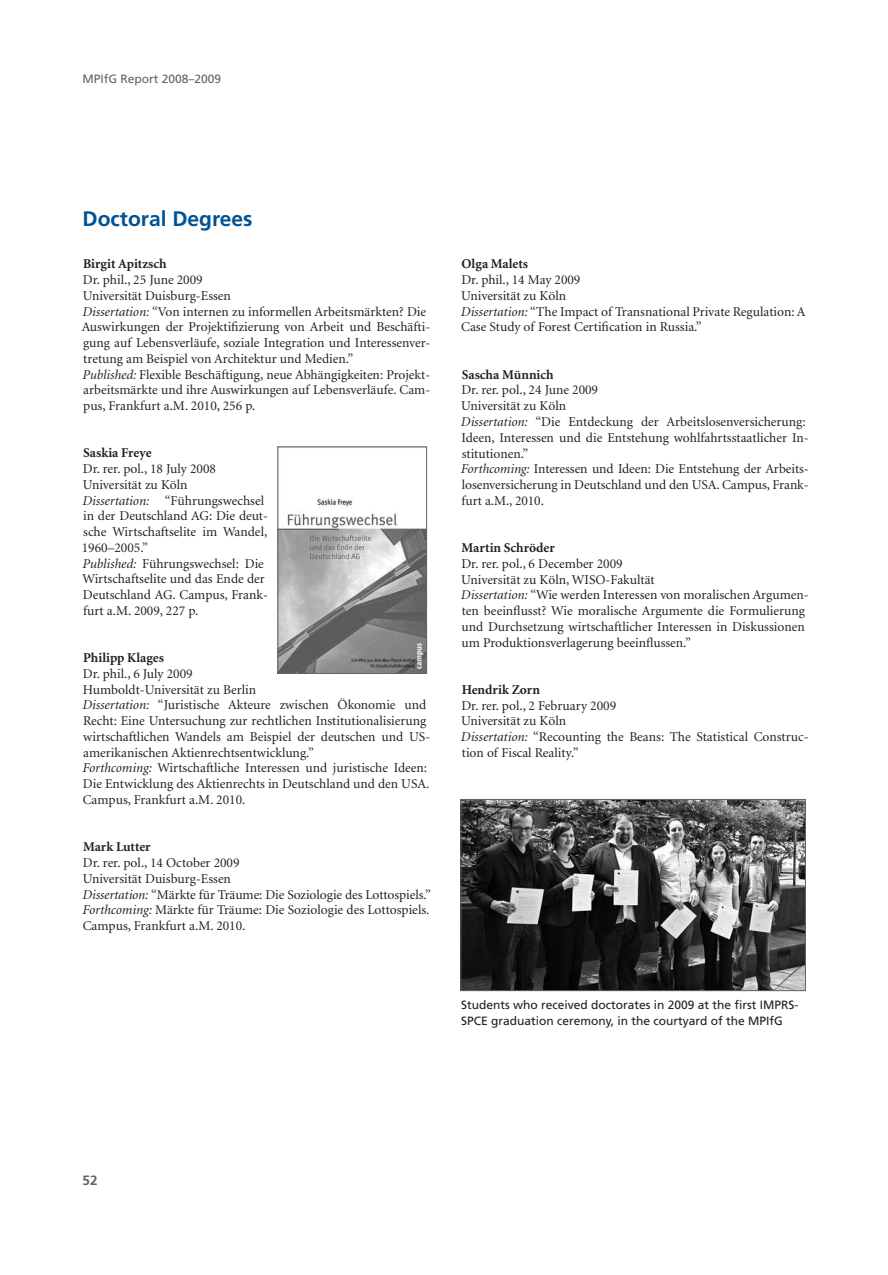
<style>
.page{position:relative;width:888px;height:1275px;background:#fff}
.page>*{position:absolute;margin:0;border:0;box-sizing:border-box;transform-origin:0 0}
.t1{font:700 21px "Frutiger";color:#005294}
.t2{font:13.5px/15.8px "Minion";color:#231f20}
.t3{font:700 13.5px "Minion";color:#231f20}
.t4{font:700 13.5px "Frutiger";color:#636366}
.t5{font:12px/15.8px "Frutiger";color:#231f20}
.t6{font:12px "Frutiger";color:#636366}
.s1{font-style:italic}
</style>
<div class="page">
<img style="left:462px;top:801px;width:342px;height:188px">
<div style="left:460px;top:799px;width:346px;height:192px;border:1px solid #636366"></div>
<img style="left:280px;top:498px;width:145px;height:174px">
<div style="left:278px;top:447px;width:149px;height:227px;border:1px solid #636366"></div>
<p class="t6" style="left:83px;top:71px;width:140px">MPIfG Report 2008–2009</p>
<h1 class="t1" style="left:83px;top:207px;width:171px">Doctoral Degrees</h1>
<p class="t3" style="left:83px;top:257px;width:85px">Birgit Apitzsch</p>
<p class="t2" style="left:82px;top:272px;width:350px">Dr. phil., 25 June 2009<br>Universität Duisburg-Essen<br><span class="s1">Dissertation:</span> “Von internen zu informellen Arbeitsmärkten? Die Auswirkungen der Projektifizierung von Arbeit und Beschäfti&shy;gung auf Lebensverläufe, soziale Integration und Interessenver&shy;tretung am Beispiel von Architektur und Medien.”<br><span class="s1">Published:</span> Flexible Beschäftigung, neue Abhängigkeiten: Projekt&shy;arbeitsmärkte und ihre Auswirkungen auf Lebensverläufe. Cam&shy;pus, Frankfurt a.M. 2010, 256 p.</p>
<p class="t3" style="left:83px;top:446px;width:70px">Saskia Freye</p>
<p class="t2" style="left:82px;top:461px;width:188px">Dr. rer. pol., 18 July 2008<br>Universität zu Köln<br><span class="s1">Dissertation:</span> “Führungswechsel in der Deutschland AG: Die deut&shy;sche Wirtschaftselite im Wandel,<br>1960–2005.”<br><span class="s1">Published:</span> Führungswechsel: Die<br>Wirtschaftselite und das Ende der<br>Deutschland AG. Campus, Frank&shy;furt a.M. 2009, 227 p.</p>
<p class="t3" style="left:83px;top:651px;width:82px">Philipp Klages</p>
<p class="t2" style="left:82px;top:666px;width:350px">Dr. phil., 6 July 2009<br>Humboldt-Universität zu Berlin<br><span class="s1">Dissertation:</span> “Juristische Akteure zwischen Ökonomie und Recht: Eine Untersuchung zur rechtlichen Institutionalisierung wirtschaftlichen Wandels am Beispiel der deutschen und US&shy;amerikanischen Aktienrechtsentwicklung.”<br><span class="s1">Forthcoming:</span> Wirtschaftliche Interessen und juristische Ideen:<br>Die Entwicklung des Aktienrechts in Deutschland und den USA.<br>Campus, Frankfurt a.M. 2010.</p>
<p class="t3" style="left:83px;top:840px;width:69px">Mark Lutter</p>
<p class="t2" style="left:82px;top:855px;width:350px">Dr. rer. pol., 14 October 2009<br>Universität Duisburg-Essen<br><span class="s1">Dissertation:</span> “Märkte für Träume: Die Soziologie des Lottospiels.” <span class="s1">Forthcoming:</span> Märkte für Träume: Die Soziologie des Lottospiels.<br>Campus, Frankfurt a.M. 2010.</p>
<p class="t3" style="left:461px;top:257px;width:68px">Olga Malets</p>
<p class="t2" style="left:461px;top:272px;width:347px">Dr. phil., 14 May 2009<br>Universität zu Köln<br><span class="s1">Dissertation:</span> “The Impact of Transnational Private Regulation: A Case Study of Forest Certification in Russia.”</p>
<p class="t3" style="left:462px;top:367px;width:93px">Sascha Münnich</p>
<p class="t2" style="left:461px;top:383px;width:350px">Dr. rer. pol., 24 June 2009<br>Universität zu Köln<br><span class="s1">Dissertation:</span> “Die Entdeckung der Arbeitslosenversicherung:<br>Ideen, Interessen und die Entstehung wohlfahrtsstaatlicher In&shy;stitutionen.”<br><span class="s1">Forthcoming:</span> Interessen und Ideen: Die Entstehung der Arbeits&shy;losenversicherung in Deutschland und den USA. Campus, Frank&shy;furt a.M., 2010.</p>
<p class="t3" style="left:461px;top:541px;width:95px">Martin Schröder</p>
<p class="t2" style="left:461px;top:556px;width:350px">Dr. rer. pol., 6 December 2009<br>Universität zu Köln, WISO-Fakultät<br><span class="s1">Dissertation:</span> “Wie werden Interessen von moralischen Argumen&shy;ten beeinflusst? Wie moralische Argumente die Formulierung und Durchsetzung wirtschaftlicher Interessen in Diskussionen um Produktionsverlagerung beeinflussen.”</p>
<p class="t3" style="left:462px;top:683px;width:80px">Hendrik Zorn</p>
<p class="t2" style="left:461px;top:698px;width:350px">Dr. rer. pol., 2 February 2009<br>Universität zu Köln<br><span class="s1">Dissertation:</span> “Recounting the Beans: The Statistical Construc&shy;tion of Fiscal Reality.”</p>
<p class="t5" style="left:461px;top:997px;width:339px">Students who received doctorates in 2009 at the first IMPRS-<br>SPCE graduation ceremony, in the courtyard of the MPIfG</p>
<p class="t4" style="left:83px;top:1173px;width:17px">52</p>
</div>
